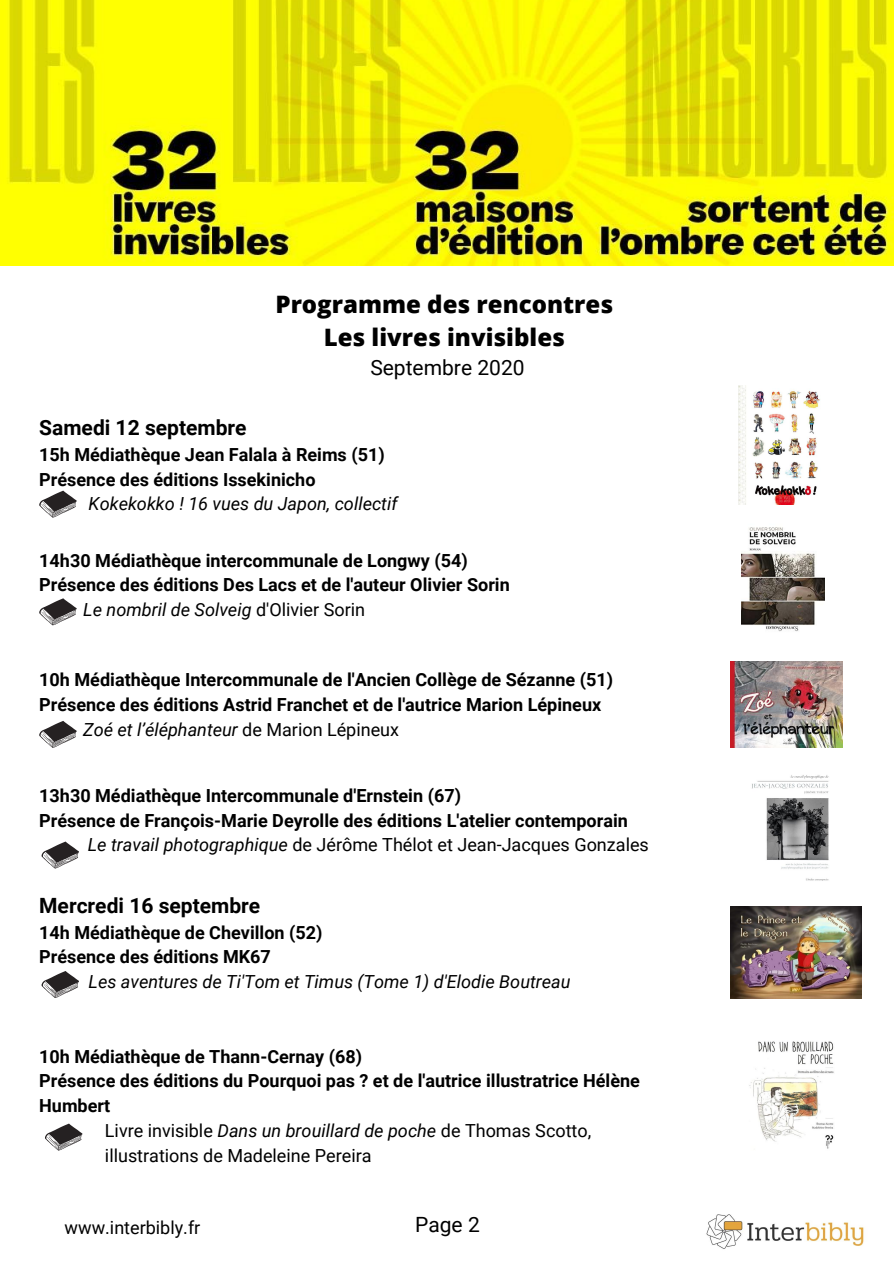
<style>
.page{position:relative;width:894px;height:1264px;background:#fff}
.page>*{position:absolute;margin:0;border:0;box-sizing:border-box;transform-origin:0 0}
.t1{font:800 24px/32.7px "Open Sans";color:#000;text-align:center}
.t2{font:700 21px "Roboto";color:#000}
.t3{font:21px "Roboto";color:#000}
.t4{font:700 18px/24.8px "Roboto";color:#000}
.t5{font:18px "Roboto";color:#000}
.t6{font:italic 18px "Roboto";color:#000}
.s1{font-style:normal}
.s2{font-style:italic}
</style>
<div class="page">
<img style="left:0;top:0;width:893px;height:266px">
<svg style="left:39px;top:598px;width:37px;height:27px"></svg>
<img style="left:706px;top:1214px;width:158px;height:35px">
<svg style="left:42px;top:841px;width:37px;height:27px"></svg>
<svg style="left:39px;top:721px;width:37px;height:27px"></svg>
<svg style="left:39px;top:490px;width:37px;height:27px"></svg>
<img style="left:738px;top:385px;width:82px;height:119px">
<img style="left:741px;top:527px;width:83px;height:105px">
<img style="left:730px;top:661px;width:112px;height:87px">
<img style="left:752px;top:775px;width:77px;height:106px">
<svg style="left:42px;top:971px;width:37px;height:27px"></svg>
<img style="left:730px;top:906px;width:131px;height:92px">
<img style="left:749px;top:1041px;width:85px;height:108px">
<svg style="left:45px;top:1123px;width:37px;height:27px"></svg>
<h1 class="t1" style="left:275px;top:287px;width:339px">Programme des rencontres<br>Les livres invisibles</h1>
<p class="t3" style="left:370px;top:355px;width:156px">Septembre 2020</p>
<p class="t2" style="left:39px;top:415px;width:209px">Samedi 12 septembre</p>
<p class="t4" style="left:39px;top:442px;width:347px">15h Médiathèque Jean Falala à Reims (51)<br>Présence des éditions Issekinicho</p>
<p class="t6" style="left:89px;top:493px;width:310px">Kokekokko ! 16 vues du Japon, collectif</p>
<p class="t4" style="left:39px;top:548px;width:430px">14h30 Médiathèque intercommunale de Longwy (54)</p>
<p class="t4" style="left:39px;top:573px;width:472px">Présence des éditions Des Lacs et de l'auteur Olivier Sorin</p>
<p class="t6" style="left:83px;top:599px;width:283px">Le nombril de Solveig <span class="s1">d'Olivier Sorin</span></p>
<p class="t4" style="left:39px;top:667px;width:575px">10h Médiathèque Intercommunale de l'Ancien Collège de Sézanne (51)</p>
<p class="t4" style="left:39px;top:692px;width:563px">Présence des éditions Astrid Franchet et de l'autrice Marion Lépineux</p>
<p class="t6" style="left:83px;top:719px;width:317px">Zoé et l’éléphanteur <span class="s1">de Marion Lépineux</span></p>
<p class="t4" style="left:39px;top:783px;width:423px">13h30 Médiathèque Intercommunale d'Ernstein (67)</p>
<p class="t4" style="left:39px;top:808px;width:590px">Présence de François-Marie Deyrolle des éditions L'atelier contemporain</p>
<p class="t5" style="left:88px;top:834px;width:562px"><span class="s2">Le travail photographique</span> de Jérôme Thélot et Jean-Jacques Gonzales</p>
<p class="t2" style="left:39px;top:893px;width:222px">Mercredi 16 septembre</p>
<p class="t4" style="left:39px;top:920px;width:284px">14h Médiathèque de Chevillon (52)<br>Présence des éditions MK67</p>
<p class="t6" style="left:89px;top:971px;width:483px">Les aventures de Ti'Tom et Timus (Tome 1) d'Elodie Boutreau</p>
<p class="t4" style="left:39px;top:1044px;width:324px">10h Médiathèque de Thann-Cernay (68)</p>
<p class="t4" style="left:39px;top:1068px;width:602px">Présence des éditions du Pourquoi pas ? et de l'autrice illustratrice Hélène</p>
<p class="t4" style="left:39px;top:1093px;width:72px">Humbert</p>
<p class="t5" style="left:105px;top:1120px;width:487px">Livre invisible <span class="s2">Dans un brouillard de poche</span> de Thomas Scotto,</p>
<p class="t5" style="left:105px;top:1144px;width:268px">illustrations de Madeleine Pereira</p>
<p class="t5" style="left:65px;top:1217px;width:137px">www.interbibly.fr</p>
<p class="t3" style="left:415px;top:1212px;width:66px">P<sub>1</sub>age 2</p>
</div>
